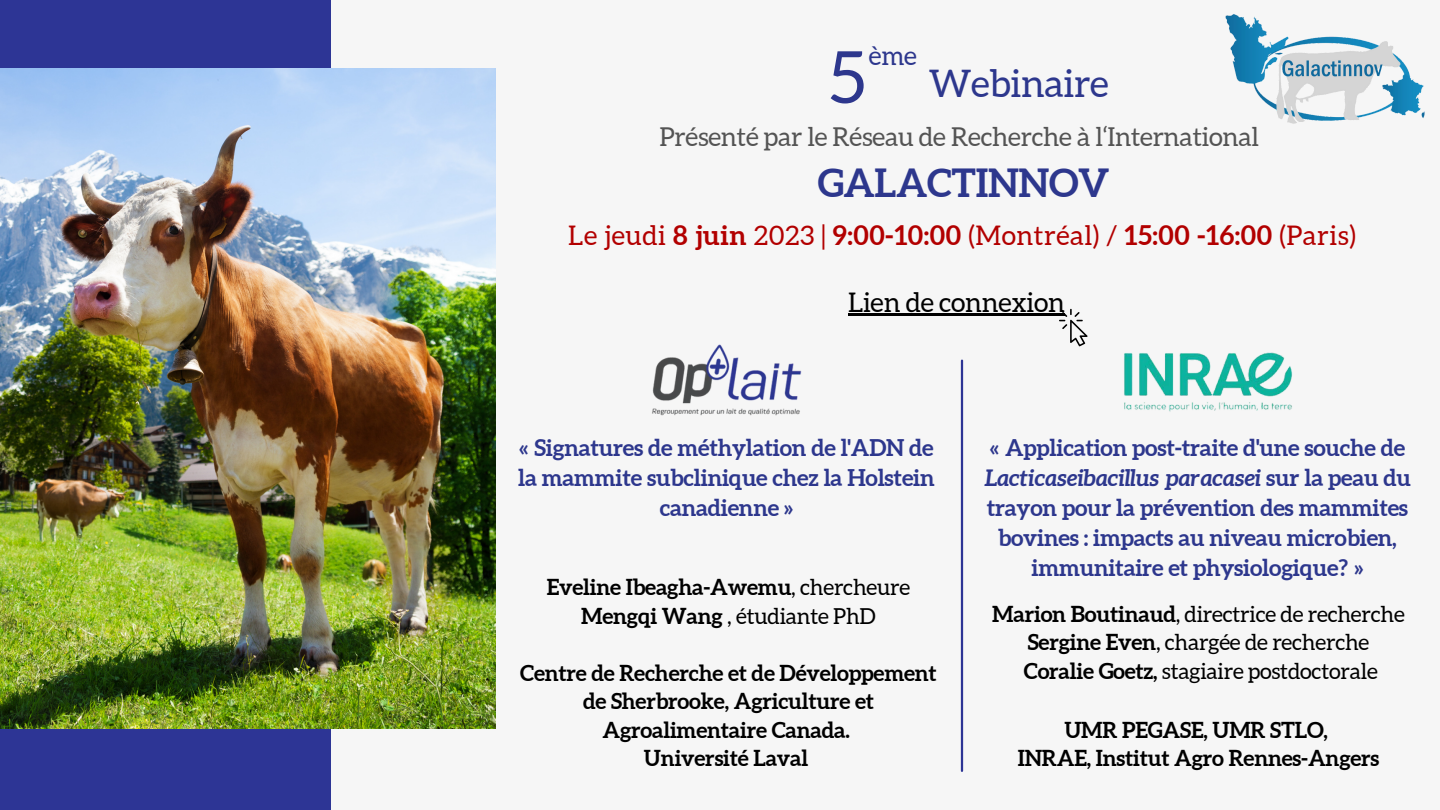
<style>
.page{position:relative;width:1440px;height:810px;background:#f6f6f6}
.page>*{position:absolute;margin:0;border:0;box-sizing:border-box;transform-origin:0 0}
.t1{font:72.1px "Aleo";color:#2d378d}
.t2{font:700 38.8px "Aleo";letter-spacing:-.01em;color:#2d378d}
.t3{font:38px "Aleo";letter-spacing:-.01em;color:#2d378d}
.t4{font:27px "Aleo";letter-spacing:.02em;color:#b20000}
.t5{font:27px "Aleo";letter-spacing:-.01em;color:#000}
.t6{font:26px "Aleo";letter-spacing:-.01em;color:#545454}
.t7{font:26px "Aleo";color:#2d378d}
.t8{font:700 23px/30px "Aleo";letter-spacing:-.01em;color:#2d378d;text-align:center}
.t9{font:700 22px/28.5px "Aleo";letter-spacing:-.01em;color:#000;text-align:center}
.t10{font:22px/28.5px "Aleo";letter-spacing:-.01em;color:#000;text-align:center}
.s1{font-weight:700}
.s2{font-style:italic}
.s3{font-weight:400}
</style>
<div class="page">
<div style="left:0;top:0;width:331px;height:810px;background:#2d3595"></div>
<img style="left:0;top:68px;width:496px;height:661px">
<img style="left:652px;top:344px;width:150px;height:72px">
<img style="left:1124px;top:352px;width:169px;height:60px">
<hr style="left:961px;top:361px;width:2px;height:410px;background:#2d3595">
<img style="left:1225px;top:14px;width:200px;height:110px">
<svg style="left:1059px;top:309px;width:29px;height:37px"></svg>
<hr style="left:848px;top:313px;width:217px;height:2px;background:#000">
<h1 class="t1" style="left:829px;top:37px;width:38px">5</h1>
<p class="t7" style="left:869px;top:41px;width:50px">ème</p>
<h3 class="t3" style="left:929px;top:63px;width:182px">Webinaire</h3>
<p class="t6" style="left:660px;top:122px;width:601px">Présenté par le Réseau de Recherche à l‘International</p>
<h2 class="t2" style="left:818px;top:161px;width:293px">GALACTINNOV</h2>
<p class="t4" style="left:568px;top:220px;width:789px">Le jeudi <span class="s1">8 juin</span> 2023 | <span class="s1">9:00-10:00</span> (Montréal) / <span class="s1">15:00 -16:00</span> (Paris)</p>
<p class="t5" style="left:848px;top:287px;width:218px">Lien de connexion</p>
<p class="t8" style="left:518px;top:433px;width:418px">« Signatures de méthylation de l'ADN de la mammite subclinique chez la Holstein canadienne »</p>
<p class="t8" style="left:984px;top:432px;width:428px">« Application post-traite d'une souche de <span class="s2">Lacticaseibacillus paracasei</span> sur la peau du trayon pour la prévention des mammites bovines : impacts au niveau microbien, immunitaire et physiologique? »</p>
<p class="t9" style="left:547px;top:573px;width:365px">Eveline Ibeagha-Awemu<span class="s3">, chercheure<br></span>Mengqi Wang <span class="s3">, étudiante PhD</span></p>
<p class="t9" style="left:520px;top:658px;width:418px">Centre de Recherche et de Développement de Sherbrooke, Agriculture et<br>Agroalimentaire Canada.<br>Université Laval</p>
<p class="t10" style="left:992px;top:599px;width:414px"><span class="s1">Marion Boutinaud</span>, directrice de recherche<br><span class="s1">Sergine Even</span>, chargée de recherche<br><span class="s1">Coralie Goetz,</span> stagiaire postdoctorale</p>
<p class="t9" style="left:1018px;top:715px;width:363px">UMR PEGASE, UMR STLO,<br>INRAE, Institut Agro Rennes-Angers</p>
</div>
